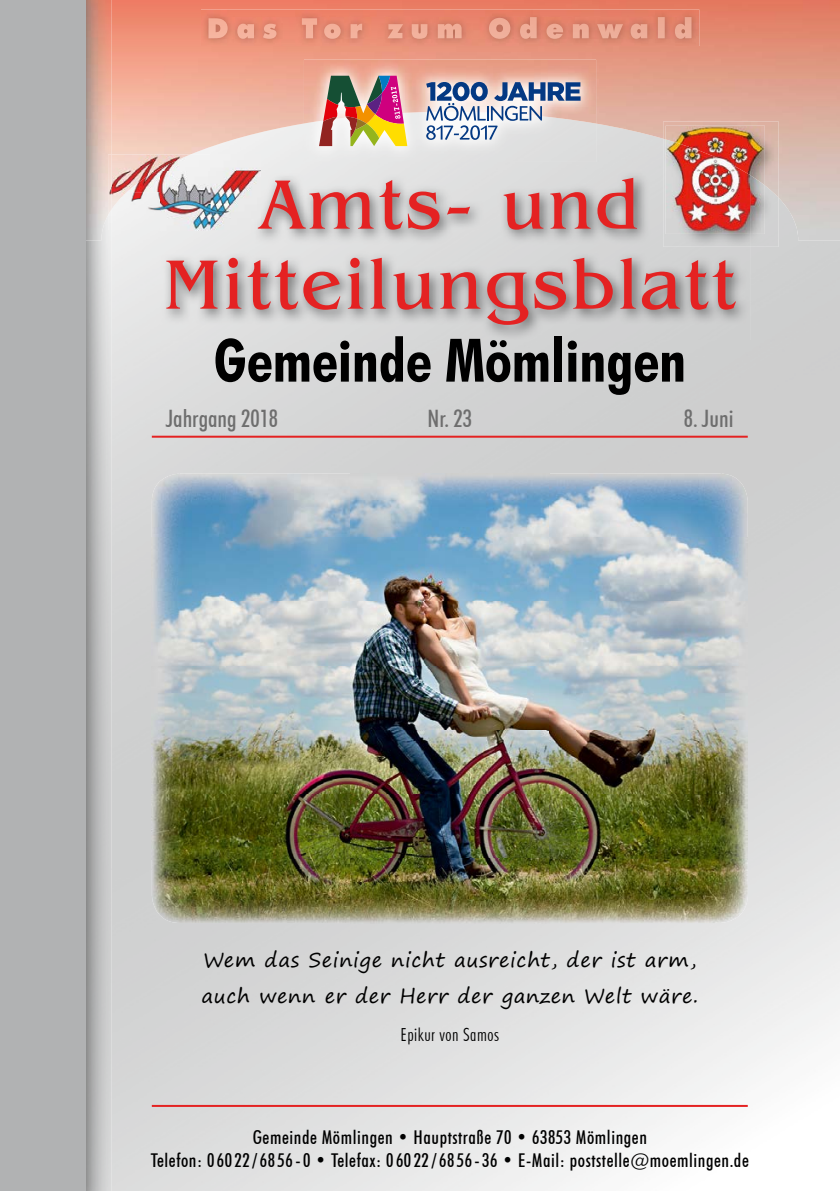
<style>
.page{position:relative;width:840px;height:1191px;background:#fff}
.page>*{position:absolute;margin:0;border:0;box-sizing:border-box;transform-origin:0 0}
.t1{font:72px/80px "Benguiat IT Cby BT";letter-spacing:.05em;color:#e42222;text-align:center}
.t2{font:700 condensed 60px "Futura BT";color:#000}
.t3{font:500 condensed 24px "Futura BT";color:#6e6e6e}
.t4{font:20px/35.4px "Segoe Print";letter-spacing:.03em;color:#000}
.t5{font:500 condensed 19px/22.8px "Futura BT";letter-spacing:.03em;color:#000;text-align:center}
.t6{font:300 condensed 18px "Futura BT";letter-spacing:.03em;color:#000}
</style>
<div class="page">
<img style="left:112px;top:870px;width:675px;height:321px">
<img style="left:721px;top:240px;width:68px;height:630px">
<img style="left:85px;top:0;width:754px;height:240px">
<img style="left:85px;top:215px;width:27px;height:976px">
<div style="left:0;top:0;width:85px;height:1191px;background:#b1b2b3"></div>
<img style="left:161px;top:171px;width:588px;height:169px">
<img style="left:260px;top:178px;width:376px;height:52px">
<img style="left:201px;top:9px;width:498px;height:37px">
<img style="left:208px;top:17px;width:483px;height:22px">
<hr style="left:152px;top:436px;width:595px;height:2px;background:#e42222">
<img style="left:190px;top:154px;width:20px;height:17px">
<img style="left:210px;top:154px;width:50px;height:17px">
<img style="left:112px;top:209px;width:49px;height:21px">
<img style="left:112px;top:154px;width:78px;height:55px">
<img style="left:108px;top:215px;width:4px;height:15px">
<img style="left:108px;top:154px;width:4px;height:61px">
<img style="left:161px;top:171px;width:99px;height:59px">
<img style="left:258px;top:178px;width:2px;height:52px">
<img style="left:749px;top:198px;width:29px;height:49px">
<img style="left:663px;top:121px;width:115px;height:77px">
<img style="left:663px;top:171px;width:86px;height:76px">
<img style="left:749px;top:185px;width:15px;height:49px">
<img style="left:665px;top:126px;width:99px;height:59px">
<img style="left:665px;top:171px;width:84px;height:63px">
<svg style="left:742px;top:171px;width:7px;height:4px"></svg>
<hr style="left:152px;top:1105px;width:595px;height:2px;background:#e42222">
<img style="left:304px;top:124px;width:291px;height:38px">
<img style="left:304px;top:60px;width:291px;height:64px">
<svg style="left:426px;top:82px;width:154px;height:58px"></svg>
<img style="left:319px;top:76px;width:88px;height:70px">
<img style="left:152px;top:473px;width:595px;height:450px">
<h1 class="t1" style="left:164px;top:164px;width:572px">Amts- und<br>Mitteilungsblatt</h1>
<h2 class="t2" style="left:213px;top:324px;width:473px">Gemeinde Mömlingen</h2>
<p class="t3" style="left:166px;top:403px;width:114px">Jahrgang 2018</p>
<p class="t3" style="left:427px;top:403px;width:46px">Nr. 23</p>
<p class="t3" style="left:683px;top:403px;width:51px">8. Juni</p>
<p class="t4" style="left:201px;top:942px;width:498px">Wem das Seinige nicht ausreicht, der ist arm, auch wenn er der Herr der ganzen Welt wäre.</p>
<p class="t6" style="left:400px;top:1023px;width:100px">Epikur von Samos</p>
<p class="t5" style="left:151px;top:1126px;width:599px">Gemeinde Mömlingen • Hauptstraße 70 • 63853 Mömlingen<br>Telefon: 06022/6856-0 • Telefax: 06022/6856-36 • E-Mail: poststelle@moemlingen.de</p>
</div>
